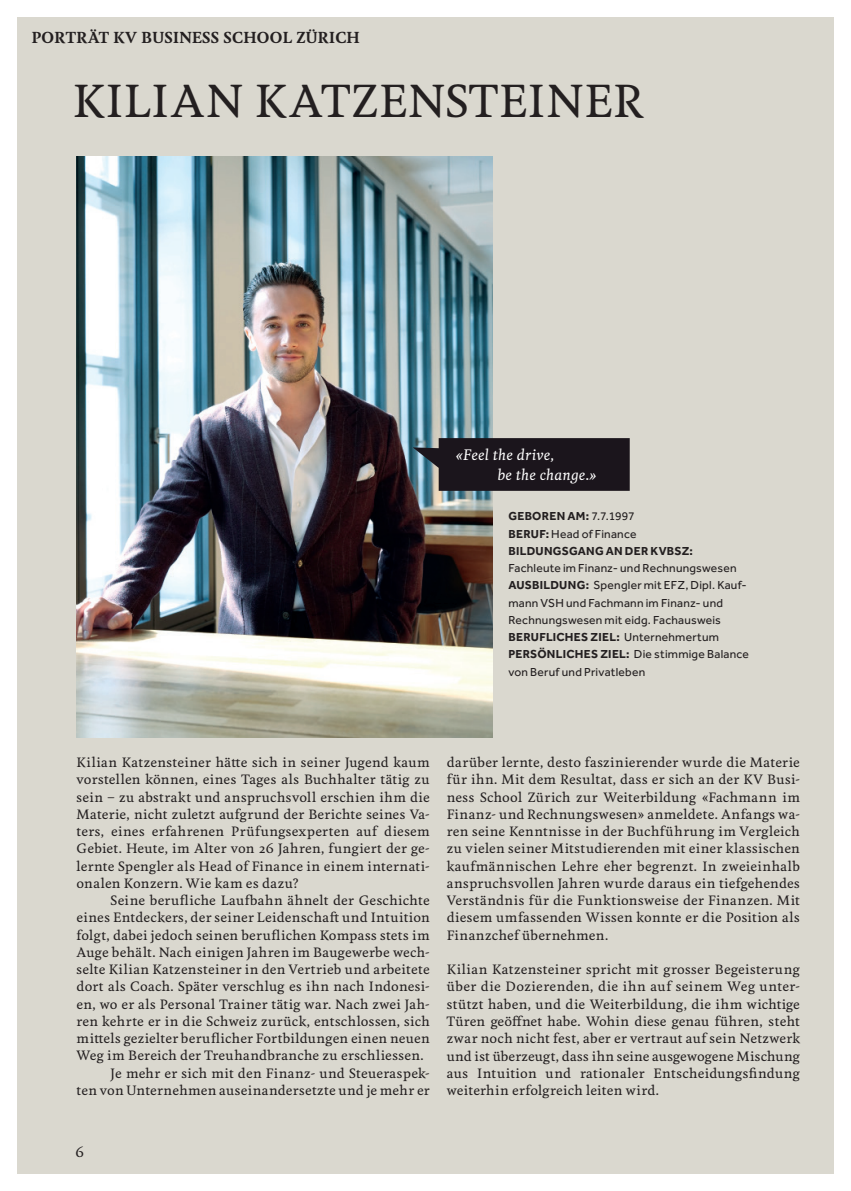
<style>
.page{position:relative;width:851px;height:1191px;background:#fff}
.page>*{position:absolute;margin:0;border:0;box-sizing:border-box;transform-origin:0 0}
.t1{font:500 43.5px "Feijoa";letter-spacing:.025em;color:#231f20}
.t2{font:700 15px "Feijoa";letter-spacing:.02em;color:#231f20}
.t3{font:italic 500 14.25px/19.5px "Feijoa";letter-spacing:.02em;color:#fff}
.t4{font:500 13.5px "Feijoa";color:#231f20}
.t5{font:500 12.75px/17.2px "Feijoa";letter-spacing:.02em;color:#231f20;text-align:justify}
.t6{font:12px/17.2px "Effra";letter-spacing:.02em;color:#231f20}
.t7{font:700 12px/17.2px "Effra";letter-spacing:.02em;color:#231f20}
.s1{font-weight:400}
.s2{font-weight:700}
</style>
<div class="page">
<div style="left:17px;top:17px;width:816px;height:1157px;background:#dad8cf"></div>
<img style="left:77px;top:156px;width:415px;height:581px">
<svg style="left:412px;top:438px;width:217px;height:53px;background:#24222a"></svg>
<p class="t2" style="left:32px;top:27px;width:329px">PORTRÄT KV BUSINESS SCHOOL ZÜRICH</p>
<h1 class="t1" style="left:73px;top:73px;width:571px">KILIAN KATZENSTEINER</h1>
<p class="t3" style="left:497px;top:446px;width:100px;text-indent:-41px">«Feel the drive,<br>be the change.»</p>
<p class="t7" style="left:508px;top:507px;width:186px">GEBOREN AM: <span class="s1">7.7.1997<br></span>BERUF: <span class="s1">Head of Finance<br></span>BILDUNGSGANG AN DER KVBSZ:</p>
<p class="t6" style="left:508px;top:559px;width:242px">Fachleute im Finanz- und Rechnungswesen <span class="s2">AUSBILDUNG:</span> Spengler mit EFZ, Dipl. Kauf&shy;mann VSH und Fachmann im Finanz- und Rechnungswesen mit eidg. Fachausweis <span class="s2">BERUFLICHES ZIEL:</span> Unternehmertum <span class="s2">PERSÖNLICHES ZIEL:</span> Die stimmige Balance von Beruf und Privatleben</p>
<p class="t5" style="left:77px;top:754px;width:354px">Kilian Katzensteiner hätte sich in seiner Jugend kaum vorstellen können, eines Tages als Buchhalter tätig zu sein ‒ zu abstrakt und anspruchsvoll erschien ihm die Materie, nicht zuletzt aufgrund der Berichte seines Va&shy;ters, eines erfahrenen Prüfungsexperten auf diesem Gebiet. Heute, im Alter von 26 Jahren, fungiert der ge&shy;lernte Spengler als Head of Finance in einem internati&shy;onalen Konzern. Wie kam es dazu?</p>
<p class="t5" style="left:111px;top:892px;width:320px">Seine berufliche Laufbahn ähnelt der Geschichte</p>
<p class="t5" style="left:77px;top:909px;width:354px">eines Entdeckers, der seiner Leidenschaft und Intuition</p>
<p class="t5" style="left:77px;top:926px;width:354px">folgt, dabei jedoch seinen beruflichen Kompass stets im</p>
<p class="t5" style="left:77px;top:944px;width:354px">Auge behält. Nach einigen Jahren im Baugewerbe wech-</p>
<p class="t5" style="left:77px;top:961px;width:354px">selte Kilian Katzensteiner in den Vertrieb und arbeitete</p>
<p class="t5" style="left:77px;top:978px;width:354px">dort als Coach. Später verschlug es ihn nach Indonesi-</p>
<p class="t5" style="left:77px;top:995px;width:354px">en, wo er als Personal Trainer tätig war. Nach zwei Jah-</p>
<p class="t5" style="left:77px;top:1013px;width:354px">ren kehrte er in die Schweiz zurück, entschlossen, sich</p>
<p class="t5" style="left:77px;top:1030px;width:354px">mittels gezielter beruflicher Fortbildungen einen neuen</p>
<p class="t5" style="left:77px;top:1047px;width:348px">Weg im Bereich der Treuhandbranche zu erschliessen.</p>
<p class="t5" style="left:111px;top:1064px;width:320px">Je mehr er sich mit den Finanz- und Steueraspek-</p>
<p class="t5" style="left:77px;top:1082px;width:354px">ten von Unternehmen auseinandersetzte und je mehr er</p>
<p class="t5" style="left:446px;top:754px;width:354px">darüber lernte, desto faszinierender wurde die Materie für ihn. Mit dem Resultat, dass er sich an der KV Busi&shy;ness School Zürich zur Weiterbildung «Fachmann im Finanz- und Rechnungswesen» anmeldete. Anfangs wa&shy;ren seine Kenntnisse in der Buchführung im Vergleich zu vielen seiner Mitstudierenden mit einer klassischen kaufmännischen Lehre eher begrenzt. In zweieinhalb anspruchsvollen Jahren wurde daraus ein tiefgehendes Verständnis für die Funktionsweise der Finanzen. Mit diesem umfassenden Wissen konnte er die Position als Finanzchef übernehmen.</p>
<p class="t5" style="left:446px;top:961px;width:354px">Kilian Katzensteiner spricht mit grosser Begeisterung über die Dozierenden, die ihn auf seinem Weg unter&shy;stützt haben, und die Weiterbildung, die ihm wichtige Türen geöffnet habe. Wohin diese genau führen, steht zwar noch nicht fest, aber er vertraut auf sein Netzwerk und ist überzeugt, dass ihn seine ausgewogene Mischung aus Intuition und rationaler Entscheidungsfindung weiterhin erfolgreich leiten wird.</p>
<p class="t4" style="left:75px;top:1143px;width:10px">6</p>
</div>
